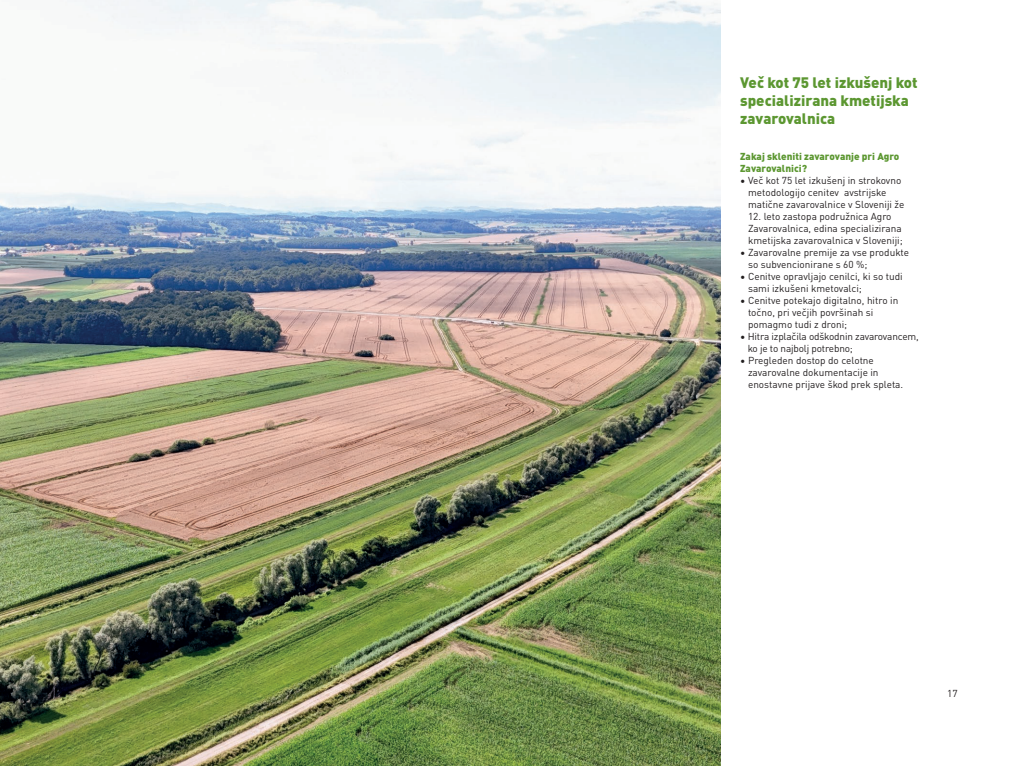
<style>
.page{position:relative;width:1021px;height:766px;background:#fff}
.page>*{position:absolute;margin:0;border:0;box-sizing:border-box;transform-origin:0 0}
.t1{font:900 15px/18px "DIN Pro";color:#5c9731}
.t2{font:10px/12px "DIN Pro";color:#231f20}
.t3{font:900 10px/12px "DIN Pro";color:#5c9731}
</style>
<div class="page">
<img style="left:0;top:0;width:720px;height:765px">
<h1 class="t1" style="left:740px;top:73px;width:179px">Več kot 75 let izkušenj kot specializirana kmetijska zavarovalnica</h1>
<p class="t3" style="left:740px;top:150px;width:161px">Zakaj skleniti zavarovanje pri Agro<br>Zavarovalnici?</p>
<p class="t2" style="left:748px;top:174px;width:158px;text-indent:-8px">• Več kot 75 let izkušenj in strokovno metodologijo cenitev avstrijske matične zavarovalnice v Sloveniji že</p>
<p class="t2" style="left:748px;top:210px;width:156px">12. leto zastopa podružnica Agro<br>Zavarovalnica, edina specializirana kmetijska zavarovalnica v Sloveniji;</p>
<p class="t2" style="left:748px;top:246px;width:163px;text-indent:-8px">• Zavarovalne premije za vse produkte so subvencionirane s 60 %;</p>
<p class="t2" style="left:748px;top:270px;width:156px;text-indent:-8px">• Cenitve opravljajo cenilci, ki so tudi sami izkušeni kmetovalci;</p>
<p class="t2" style="left:748px;top:294px;width:152px;text-indent:-8px">• Cenitve potekajo digitalno, hitro in točno, pri večjih površinah si pomagmo tudi z droni;</p>
<p class="t2" style="left:747px;top:330px;width:173px;text-indent:-8px">• Hitra izplačila odškodnin zavarovancem, ko je to najbolj potrebno;</p>
<p class="t2" style="left:748px;top:354px;width:157px;text-indent:-8px">• Pregleden dostop do celotne zavarovalne dokumentacije in enostavne prijave škod prek spleta.</p>
<p class="t2" style="left:947px;top:686px;width:12px">17</p>
</div>
